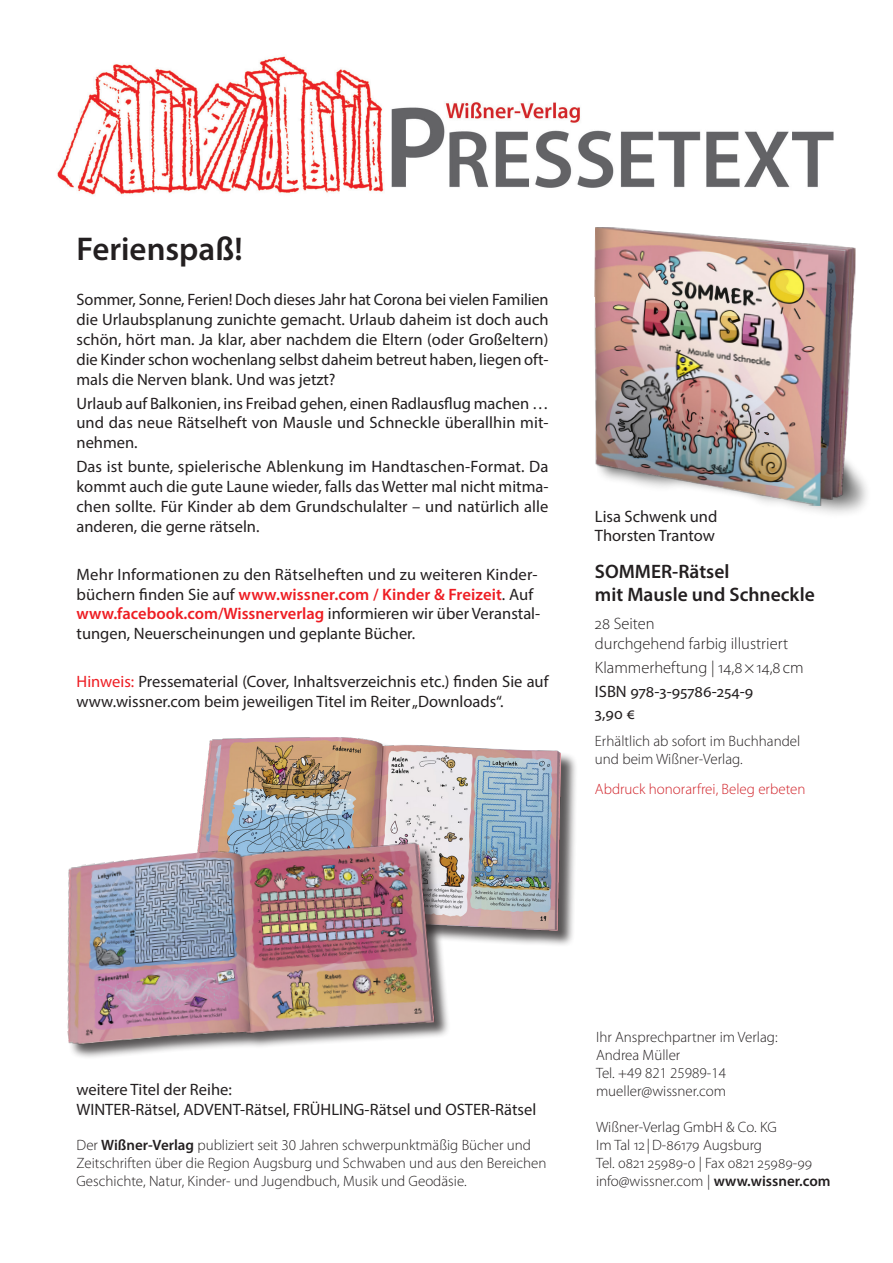
<style>
.page{position:relative;width:893px;height:1263px;background:#fff}
.page>*{position:absolute;margin:0;border:0;box-sizing:border-box;transform-origin:0 0}
.Überschrift{font:600 33px "Myriad Pro";color:#231f20}
.t1{font:600 19.5px/23.4px "Myriad Pro";color:#231f20}
.t2{font:16.5px/19.8px "Myriad Pro";color:#231f20}
.t3{font:300 16.5px/19.8px "Myriad Pro";color:#231f20}
.Verlagsinfos{font:300 15px/18px "Myriad Pro";color:#231f20}
.Verlagsinfos-2{font:300 15px "Myriad Pro";color:#d1232a}
.s1{font-weight:600;color:#ee1d23}
.s2{color:#ee1d23}
.s3{font-weight:600}
</style>
<div class="page">
<img style="left:57px;top:56px;width:777px;height:139px">
<div style="left:193px;top:738px;width:384px;height:209px;background:#231f20;opacity:.75"></div>
<img style="left:193px;top:738px;width:368px;height:193px">
<div style="left:69px;top:844px;width:382px;height:216px;background:#231f20;opacity:.75"></div>
<img style="left:67px;top:829px;width:371px;height:231px">
<img style="left:594px;top:227px;width:262px;height:279px">
<p class="Überschrift" style="left:77px;top:228px;width:168px">Ferienspaß!</p>
<p class="t2" style="left:77px;top:290px;width:474px;text-align:justify">Sommer, Sonne, Ferien! Doch dieses Jahr hat Corona bei vielen Familien die Urlaubsplanung zunichte gemacht. Urlaub daheim ist doch auch schön, hört man. Ja klar, aber nachdem die Eltern (oder Großeltern) die Kinder schon wochenlang selbst daheim betreut haben, liegen oft&shy;mals die Nerven blank. Und was jetzt?</p>
<p class="t2" style="left:77px;top:393px;width:473px;text-align:justify">Urlaub auf Balkonien, ins Freibad gehen, einen Radlausflug machen … und das neue Rätselheft von Mausle und Schneckle überallhin mit&shy;nehmen.</p>
<p class="t2" style="left:77px;top:457px;width:473px;text-align:justify">Das ist bunte, spielerische Ablenkung im Handtaschen-Format. Da kommt auch die gute Laune wieder, falls das Wetter mal nicht mitma&shy;chen sollte. Für Kinder ab dem Grundschulalter – und natürlich alle anderen, die gerne rätseln.</p>
<p class="t2" style="left:77px;top:564px;width:465px">Mehr Informationen zu den Rätselheften und zu weiteren Kinder&shy;büchern finden Sie auf <span class="s1">www.wissner.com / Kinder &amp; Freizeit</span>. Auf <span class="s1">www.facebook.com/Wissnerverlag</span> informieren wir über Veranstal&shy;tungen, Neuerscheinungen und geplante Bücher.</p>
<p class="t2" style="left:77px;top:672px;width:473px"><span class="s2">Hinweis:</span> Pressematerial (Cover, Inhaltsverzeichnis etc.) finden Sie auf www.wissner.com beim jeweiligen Titel im Reiter „Downloads“.</p>
<p class="t2" style="left:595px;top:506px;width:124px">Lisa Schwenk und<br>Thorsten Trantow</p>
<p class="t1" style="left:595px;top:559px;width:221px">SOMMER-Rätsel<br>mit Mausle und Schneckle</p>
<p class="t3" style="left:595px;top:614px;width:195px">28 Seiten<br>durchgehend farbig illustriert</p>
<p class="t3" style="left:595px;top:658px;width:210px">Klammerheftung | 14,8×14,8 cm</p>
<p class="t2" style="left:595px;top:681px;width:160px">ISBN 978-3-95786-254-9</p>
<p class="t2" style="left:595px;top:703px;width:42px">3,90 €</p>
<p class="Verlagsinfos" style="left:595px;top:731px;width:207px">Erhältlich ab sofort im Buchhandel und beim Wißner-Verlag.</p>
<p class="Verlagsinfos-2" style="left:595px;top:780px;width:212px">Abdruck honorarfrei, Beleg erbeten</p>
<p class="t2" style="left:77px;top:1079px;width:461px">weitere Titel der Reihe:<br>WINTER-Rätsel, ADVENT-Rätsel, FRÜHLING-Rätsel und OSTER-Rätsel</p>
<p class="Verlagsinfos" style="left:77px;top:1136px;width:471px">Der <span class="s3">Wißner-Verlag</span> publiziert seit 30 Jahren schwerpunktmäßig Bücher und<br>Zeitschriften über die Region Augsburg und Schwaben und aus den Bereichen<br>Geschichte, Natur, Kinder- und Jugendbuch, Musik und Geodäsie.</p>
<p class="Verlagsinfos" style="left:596px;top:1028px;width:183px">Ihr Ansprechpartner im Verlag:</p>
<p class="Verlagsinfos" style="left:596px;top:1046px;width:132px">Andrea Müller<br>Tel. +49 821 25989-14 mueller@wissner.com</p>
<p class="Verlagsinfos" style="left:596px;top:1118px;width:236px">Wißner-Verlag GmbH &amp; Co. KG<br>Im Tal 12 |D-86179 Augsburg<br>Tel. 0821 25989-0 | Fax 0821 25989-99 info@wissner.com | <span class="s3">www.wissner.com</span></p>
</div>
